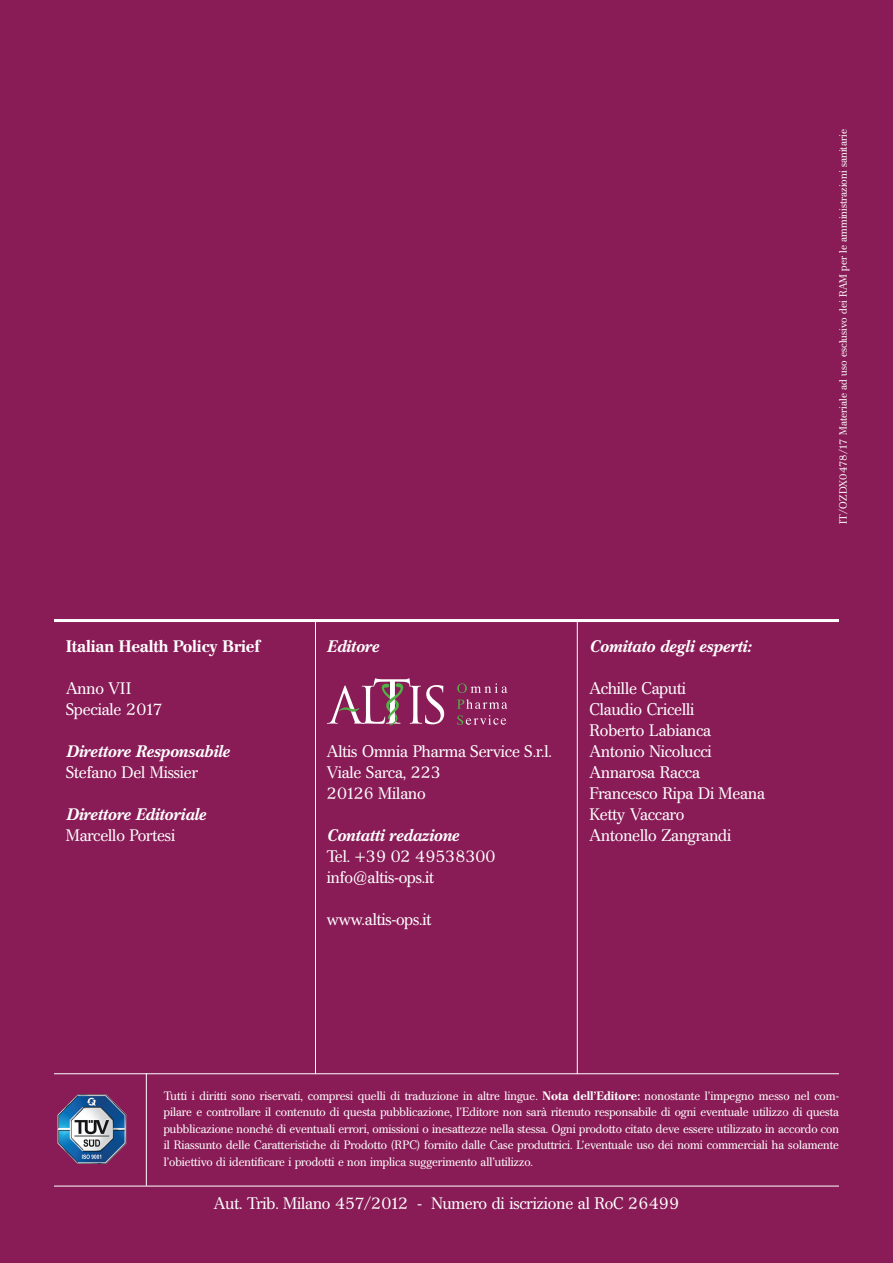
<style>
.page{position:relative;width:893px;height:1263px;background:#891b56}
.page>*{position:absolute;margin:0;border:0;box-sizing:border-box;transform-origin:0 0}
.t1{font:16.5px/21px "Cremona";letter-spacing:-.005em;color:#fff}
.t2{font:italic 700 16.5px "Cremona";letter-spacing:-.005em;color:#fff}
.t3{font:700 16.5px "Cremona";letter-spacing:-.005em;color:#fff}
.t4{font:12px/16.5px "Cremona";color:#fff;text-align:justify}
.t5{font:10.5px "Cremona";letter-spacing:.01em;color:#fff}
.s1{font-weight:700}
</style>
<div class="page">
<hr style="left:315px;top:622px;width:1px;height:452px;background:#fff">
<hr style="left:577px;top:622px;width:1px;height:452px;background:#fff">
<hr style="left:54px;top:1073px;width:785px;height:1px;background:#fff">
<hr style="left:54px;top:1186px;width:785px;height:1px;background:#fff">
<hr style="left:54px;top:619px;width:785px;height:3px;background:#fff">
<svg style="left:327px;top:678px;width:117px;height:47px"></svg>
<svg style="left:457px;top:683px;width:50px;height:10px"></svg>
<svg style="left:457px;top:699px;width:50px;height:10px"></svg>
<svg style="left:457px;top:715px;width:49px;height:10px"></svg>
<hr style="left:146px;top:1073px;width:1px;height:113px;background:#fff">
<img style="left:57px;top:1094px;width:70px;height:70px">
<h1 class="t3" style="left:66px;top:636px;width:195px">Italian Health Policy Brief</h1>
<h1 class="t1" style="left:66px;top:677px;width:98px">Anno VII<br>Speciale 2017</h1>
<h1 class="t2" style="left:66px;top:741px;width:165px">Direttore Responsabile</h1>
<h1 class="t1" style="left:66px;top:761px;width:133px">Stefano Del Missier</h1>
<h1 class="t2" style="left:66px;top:804px;width:142px">Direttore Editoriale</h1>
<h1 class="t1" style="left:66px;top:824px;width:111px">Marcello Portesi</h1>
<h1 class="t2" style="left:327px;top:636px;width:54px">Editore</h1>
<h1 class="t1" style="left:327px;top:741px;width:227px">Altis Omnia Pharma Service S.r.l.<br>Viale Sarca, 223<br>20126 Milano</h1>
<h1 class="t2" style="left:327px;top:825px;width:134px">Contatti redazione</h1>
<h1 class="t1" style="left:327px;top:846px;width:170px">Tel. +39 02 49538300 info@altis-ops.it</h1>
<h1 class="t1" style="left:327px;top:909px;width:106px">www.altis-ops.it</h1>
<h1 class="t2" style="left:590px;top:636px;width:163px">Comitato degli esperti:</h1>
<h1 class="t1" style="left:590px;top:677px;width:177px">Achille Caputi<br>Claudio Cricelli<br>Roberto Labianca<br>Antonio Nicolucci<br>Annarosa Racca<br>Francesco Ripa Di Meana<br>Ketty Vaccaro<br>Antonello Zangrandi</h1>
<p class="t5" style="left:837px;top:524px;width:396px;rotate:-90deg">IT/OZDX0478/17 Materiale ad uso esclusivo dei RAM per le amministrazioni sanitarie</p>
<p class="t4" style="left:164px;top:1088px;width:677px">Tutti i diritti sono riservati, compresi quelli di traduzione in altre lingue. <span class="s1">Nota dell’Editore:</span> nonostante l’impegno messo nel com&shy;pilare e controllare il contenuto di questa pubblicazione, l’Editore non sarà ritenuto responsabile di ogni eventuale utilizzo di questa pubblicazione nonché di eventuali errori, omissioni o inesattezze nella stessa. Ogni prodotto citato deve essere utilizzato in accordo con il Riassunto delle Caratteristiche di Prodotto (RPC) fornito dalle Case produttrici. L’eventuale uso dei nomi commerciali ha solamente l’obiettivo di identificare i prodotti e non implica suggerimento all’utilizzo.</p>
<h1 class="t1" style="left:214px;top:1193px;width:467px">Aut. Trib. Milano 457/2012 - Numero di iscrizione al RoC 26499</h1>
</div>
